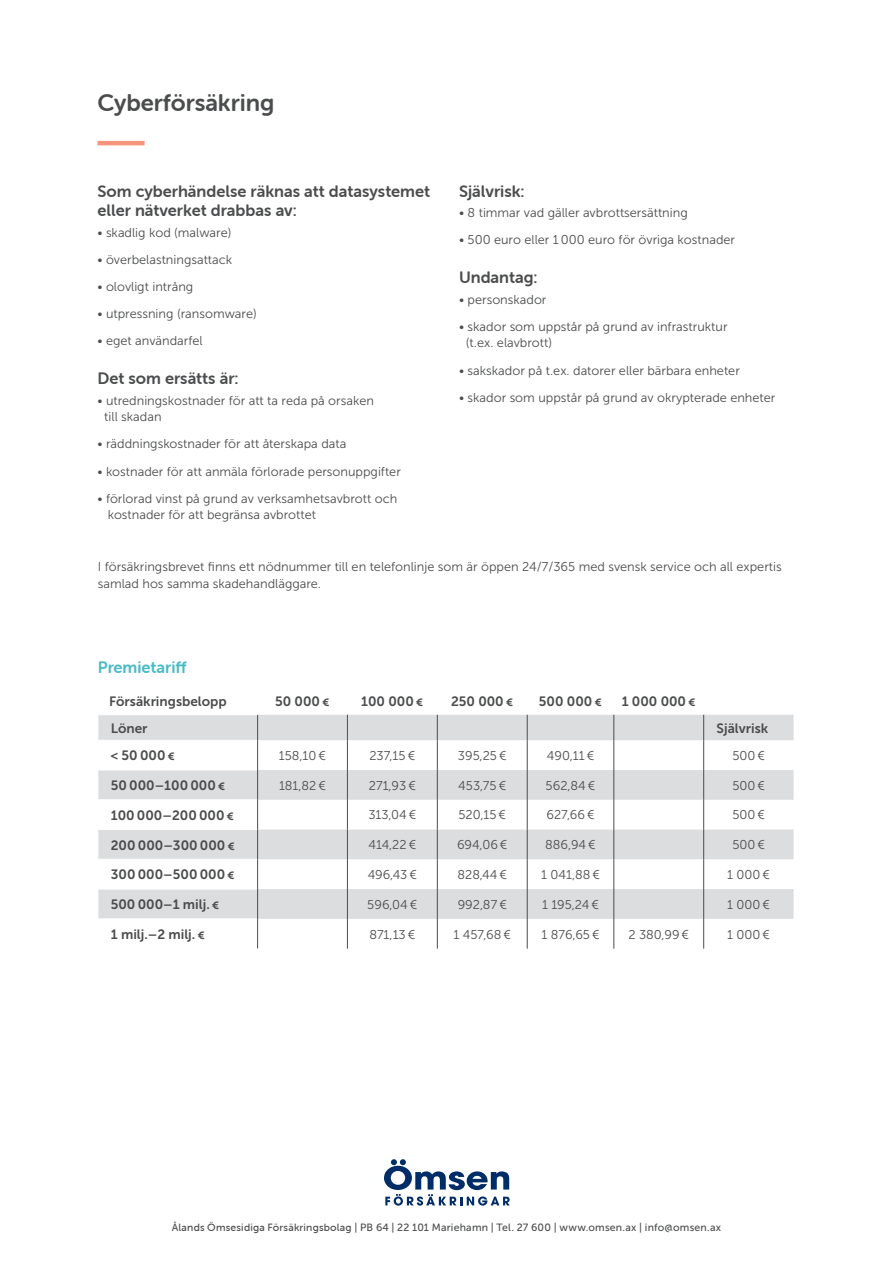
<style>
.page{position:relative;width:893px;height:1263px;background:#fff}
.page>*{position:absolute;margin:0;border:0;box-sizing:border-box;transform-origin:0 0}
.Mell1{font:24px "Museo Sans Rounded 700";color:#4b4c4d}
.Mell2{font:16.5px/19.5px "Museo Sans Rounded 700";color:#4b4c4d}
.Mell2-2{font:16.5px "Museo Sans Rounded 700";color:#4abac7}
.Tabell_bold{font:13.5px "Museo Sans 700";color:#4b4c4d}
.Tabell_överrub{font:13.5px "Museo Sans 700";color:#4b4c4d}
.Tabell_rub{font:13.5px "Museo Sans 700";color:#4b4c4d}
.brödtext{font:12.75px/16.5px "Museo Sans 300";color:#4b4c4d}
.Tanell_reg_centrerad{font:12.75px "Museo Sans 300";color:#4b4c4d}
.Titel{font:10.5px "Museo Sans 500";letter-spacing:.02em;color:#4b4c4d}
.s1{font-size:12.75px}
.s2{font-family:"Museo Sans Rounded 500"}
</style>
<div class="page">
<hr style="left:97px;top:141px;width:48px;height:4px;background:#f5957d">
<svg style="left:99px;top:715px;width:695px;height:204px;fill:#dcdddf"></svg>
<svg style="left:98px;top:715px;width:1px;height:25px"></svg>
<hr style="left:98px;top:740px;width:159px;height:1px;background:#fff">
<hr style="left:98px;top:770px;width:159px;height:1px;background:#fff">
<hr style="left:98px;top:799px;width:159px;height:1px;background:#fff">
<hr style="left:98px;top:829px;width:159px;height:1px;background:#fff">
<svg style="left:98px;top:770px;width:1px;height:89px"></svg>
<hr style="left:98px;top:859px;width:159px;height:1px;background:#fff">
<hr style="left:98px;top:889px;width:159px;height:1px;background:#fff">
<hr style="left:98px;top:918px;width:159px;height:1px;background:#fff">
<svg style="left:257px;top:715px;width:1px;height:25px"></svg>
<svg style="left:347px;top:715px;width:1px;height:25px"></svg>
<svg style="left:437px;top:715px;width:1px;height:25px"></svg>
<svg style="left:527px;top:715px;width:1px;height:25px"></svg>
<svg style="left:614px;top:715px;width:1px;height:25px"></svg>
<hr style="left:257px;top:740px;width:1px;height:30px;background:#4b4c4d">
<hr style="left:347px;top:740px;width:1px;height:30px;background:#4b4c4d">
<hr style="left:437px;top:740px;width:1px;height:30px;background:#4b4c4d">
<hr style="left:527px;top:740px;width:1px;height:30px;background:#4b4c4d">
<hr style="left:614px;top:740px;width:1px;height:30px;background:#4b4c4d">
<hr style="left:257px;top:770px;width:1px;height:30px;background:#4b4c4d">
<hr style="left:347px;top:770px;width:1px;height:30px;background:#4b4c4d">
<hr style="left:437px;top:770px;width:1px;height:30px;background:#4b4c4d">
<hr style="left:527px;top:770px;width:1px;height:30px;background:#4b4c4d">
<hr style="left:614px;top:770px;width:1px;height:30px;background:#4b4c4d">
<svg style="left:257px;top:800px;width:1px;height:29px"></svg>
<svg style="left:347px;top:800px;width:1px;height:29px"></svg>
<svg style="left:437px;top:800px;width:1px;height:29px"></svg>
<svg style="left:527px;top:800px;width:1px;height:29px"></svg>
<svg style="left:614px;top:800px;width:1px;height:29px"></svg>
<hr style="left:257px;top:829px;width:1px;height:30px;background:#4b4c4d">
<hr style="left:347px;top:829px;width:1px;height:30px;background:#4b4c4d">
<hr style="left:437px;top:829px;width:1px;height:30px;background:#4b4c4d">
<hr style="left:527px;top:829px;width:1px;height:30px;background:#4b4c4d">
<hr style="left:614px;top:829px;width:1px;height:30px;background:#4b4c4d">
<hr style="left:257px;top:859px;width:1px;height:30px;background:#4b4c4d">
<hr style="left:347px;top:859px;width:1px;height:30px;background:#4b4c4d">
<hr style="left:437px;top:859px;width:1px;height:30px;background:#4b4c4d">
<hr style="left:527px;top:859px;width:1px;height:30px;background:#4b4c4d">
<hr style="left:614px;top:859px;width:1px;height:30px;background:#4b4c4d">
<hr style="left:257px;top:889px;width:1px;height:30px;background:#4b4c4d">
<hr style="left:347px;top:889px;width:1px;height:30px;background:#4b4c4d">
<hr style="left:437px;top:889px;width:1px;height:30px;background:#4b4c4d">
<hr style="left:527px;top:889px;width:1px;height:30px;background:#4b4c4d">
<hr style="left:614px;top:889px;width:1px;height:30px;background:#4b4c4d">
<svg style="left:257px;top:919px;width:1px;height:29px"></svg>
<hr style="left:347px;top:919px;width:1px;height:30px;background:#4b4c4d">
<hr style="left:437px;top:919px;width:1px;height:30px;background:#4b4c4d">
<hr style="left:527px;top:919px;width:1px;height:30px;background:#4b4c4d">
<hr style="left:614px;top:919px;width:1px;height:30px;background:#4b4c4d">
<svg style="left:703px;top:715px;width:1px;height:25px"></svg>
<hr style="left:703px;top:740px;width:1px;height:30px;background:#4b4c4d">
<hr style="left:703px;top:770px;width:1px;height:30px;background:#4b4c4d">
<svg style="left:703px;top:800px;width:1px;height:29px"></svg>
<hr style="left:703px;top:829px;width:1px;height:30px;background:#4b4c4d">
<hr style="left:703px;top:859px;width:1px;height:30px;background:#4b4c4d">
<hr style="left:703px;top:889px;width:1px;height:30px;background:#4b4c4d">
<hr style="left:703px;top:919px;width:1px;height:30px;background:#4b4c4d">
<svg style="left:384px;top:1159px;width:125px;height:46px"></svg>
<p class="Mell1" style="left:97px;top:89px;width:179px">Cyberförsäkring</p>
<p class="Mell2" style="left:97px;top:181px;width:334px">Som cyberhändelse räknas att datasystemet eller nätverket drabbas av:</p>
<p class="brödtext" style="left:97px;top:224px;width:136px">• skadlig kod (malware)</p>
<p class="brödtext" style="left:97px;top:251px;width:136px">• överbelastningsattack</p>
<p class="brödtext" style="left:97px;top:278px;width:97px">• olovligt intrång</p>
<p class="brödtext" style="left:97px;top:306px;width:161px">• utpressning (ransomware)</p>
<p class="brödtext" style="left:97px;top:333px;width:107px">• eget användarfel</p>
<p class="Mell2" style="left:97px;top:369px;width:143px">Det som ersätts är:</p>
<p class="brödtext" style="left:104px;top:392px;width:271px;text-indent:-7px">• utredningskostnader för att ta reda på orsaken till skadan</p>
<p class="brödtext" style="left:97px;top:436px;width:250px">• räddningskostnader för att återskapa data</p>
<p class="brödtext" style="left:97px;top:463px;width:305px">• kostnader för att anmäla förlorade personuppgifter</p>
<p class="brödtext" style="left:108px;top:490px;width:291px;text-indent:-10px">• förlorad vinst på grund av verksamhetsavbrott och kostnader för att begränsa avbrottet</p>
<p class="Mell2" style="left:459px;top:181px;width:67px">Självrisk:</p>
<p class="brödtext" style="left:459px;top:205px;width:230px">• 8 timmar vad gäller avbrottsersättning</p>
<p class="brödtext" style="left:459px;top:232px;width:277px">• 500 euro eller 1 000 euro för övriga kostnader</p>
<p class="Mell2" style="left:459px;top:268px;width:80px">Undantag:</p>
<p class="brödtext" style="left:459px;top:291px;width:89px">• personskador</p>
<p class="brödtext" style="left:466px;top:318px;width:263px;text-indent:-7px">• skador som uppstår på grund av infrastruktur (t.ex. elavbrott)</p>
<p class="brödtext" style="left:459px;top:362px;width:282px">• sakskador på t.ex. datorer eller bärbara enheter</p>
<p class="brödtext" style="left:459px;top:389px;width:318px">• skador som uppstår på grund av okrypterade enheter</p>
<p class="brödtext" style="left:98px;top:558px;width:685px">I försäkringsbrevet finns ett nödnummer till en telefonlinje som är öppen 24/7/365 med svensk service och all expertis samlad hos samma skadehandläggare.</p>
<p class="Mell2-2" style="left:98px;top:658px;width:90px">Premietariff</p>
<p class="Tabell_rub" style="left:109px;top:694px;width:119px">Försäkringsbelopp</p>
<p class="Tabell_överrub" style="left:275px;top:694px;width:56px">50 000 <span class="s1">€</span></p>
<p class="Tabell_överrub" style="left:361px;top:694px;width:64px">100 000 <span class="s1">€</span></p>
<p class="Tabell_överrub" style="left:451px;top:694px;width:64px">250 000 <span class="s1">€</span></p>
<p class="Tabell_överrub" style="left:539px;top:694px;width:65px">500 000 <span class="s1">€</span></p>
<p class="Tabell_överrub" style="left:622px;top:694px;width:76px">1 000 000 <span class="s1">€</span></p>
<p class="Tabell_bold" style="left:111px;top:720px;width:38px">Löner</p>
<p class="Tabell_bold" style="left:717px;top:720px;width:53px">Självrisk</p>
<p class="Tabell_bold" style="left:111px;top:748px;width:66px">&lt; 50 000 <span class="s1">€</span></p>
<p class="Tanell_reg_centrerad" style="left:279px;top:749px;width:49px">158,10 €</p>
<p class="Tanell_reg_centrerad" style="left:369px;top:749px;width:47px">237,15 €</p>
<p class="Tanell_reg_centrerad" style="left:458px;top:749px;width:50px">395,25 €</p>
<p class="Tanell_reg_centrerad" style="left:547px;top:749px;width:49px">490,11 €</p>
<p class="Tanell_reg_centrerad" style="left:732px;top:749px;width:34px">500 €</p>
<p class="Tabell_bold" style="left:111px;top:778px;width:116px">50 000–100 000 <span class="s1">€</span></p>
<p class="brödtext" style="left:279px;top:777px;width:48px">181,82 €</p>
<p class="brödtext" style="left:369px;top:777px;width:49px">271,93 €</p>
<p class="brödtext" style="left:458px;top:777px;width:49px">453,75 €</p>
<p class="brödtext" style="left:546px;top:777px;width:51px">562,84 €</p>
<p class="brödtext" style="left:732px;top:777px;width:34px">500 €</p>
<p class="Tabell_bold" style="left:111px;top:807px;width:125px">100 000–200 000 <span class="s1">€</span></p>
<p class="brödtext" style="left:368px;top:807px;width:50px">313,04 €</p>
<p class="brödtext" style="left:458px;top:807px;width:49px">520,15 €</p>
<p class="brödtext" style="left:546px;top:807px;width:50px">627,66 €</p>
<p class="brödtext" style="left:732px;top:807px;width:34px">500 €</p>
<p class="Tabell_bold" style="left:111px;top:837px;width:126px">200 000–300 000 <span class="s1">€</span></p>
<p class="brödtext" style="left:368px;top:837px;width:49px">414,22 €</p>
<p class="brödtext" style="left:457px;top:837px;width:52px">694,06 €</p>
<p class="brödtext" style="left:545px;top:837px;width:52px">886,94 €</p>
<p class="brödtext" style="left:732px;top:837px;width:34px">500 €</p>
<p class="Tabell_bold" style="left:111px;top:867px;width:126px">300 000–500 000 <span class="s1">€</span></p>
<p class="brödtext" style="left:368px;top:866px;width:51px">496,43 €</p>
<p class="Tanell_reg_centrerad" style="left:457px;top:868px;width:51px">828,44 €</p>
<p class="Tanell_reg_centrerad" style="left:541px;top:868px;width:60px">1 041,88 €</p>
<p class="Tanell_reg_centrerad" style="left:727px;top:868px;width:44px">1 000 €</p>
<p class="Tabell_bold" style="left:111px;top:897px;width:110px">500 000–1 milj. <span class="s1">€</span></p>
<p class="brödtext" style="left:367px;top:896px;width:52px">596,04 €</p>
<p class="Tanell_reg_centrerad" style="left:458px;top:897px;width:51px">992,87 €</p>
<p class="Tanell_reg_centrerad" style="left:542px;top:897px;width:59px">1 195,24 €</p>
<p class="Tanell_reg_centrerad" style="left:727px;top:897px;width:44px">1 000 €</p>
<p class="Tabell_bold" style="left:111px;top:927px;width:96px">1 milj.–2 milj. <span class="s1">€</span></p>
<p class="brödtext" style="left:369px;top:926px;width:48px">871,13 €</p>
<p class="Tanell_reg_centrerad" style="left:454px;top:927px;width:59px">1 457,68 €</p>
<p class="Tanell_reg_centrerad" style="left:541px;top:927px;width:60px">1 876,65 €</p>
<p class="Tanell_reg_centrerad" style="left:628px;top:927px;width:62px">2 380,99 €</p>
<p class="Tanell_reg_centrerad" style="left:727px;top:927px;width:44px">1 000 €</p>
<p class="Titel" style="left:172px;top:1221px;width:551px"><span class="s2">Ålands Ömsesidiga Försäkringsbolag</span> | PB 64 | 22 101 Mariehamn | Tel. 27 600 | www.omsen.ax | info@omsen.ax</p>
</div>
